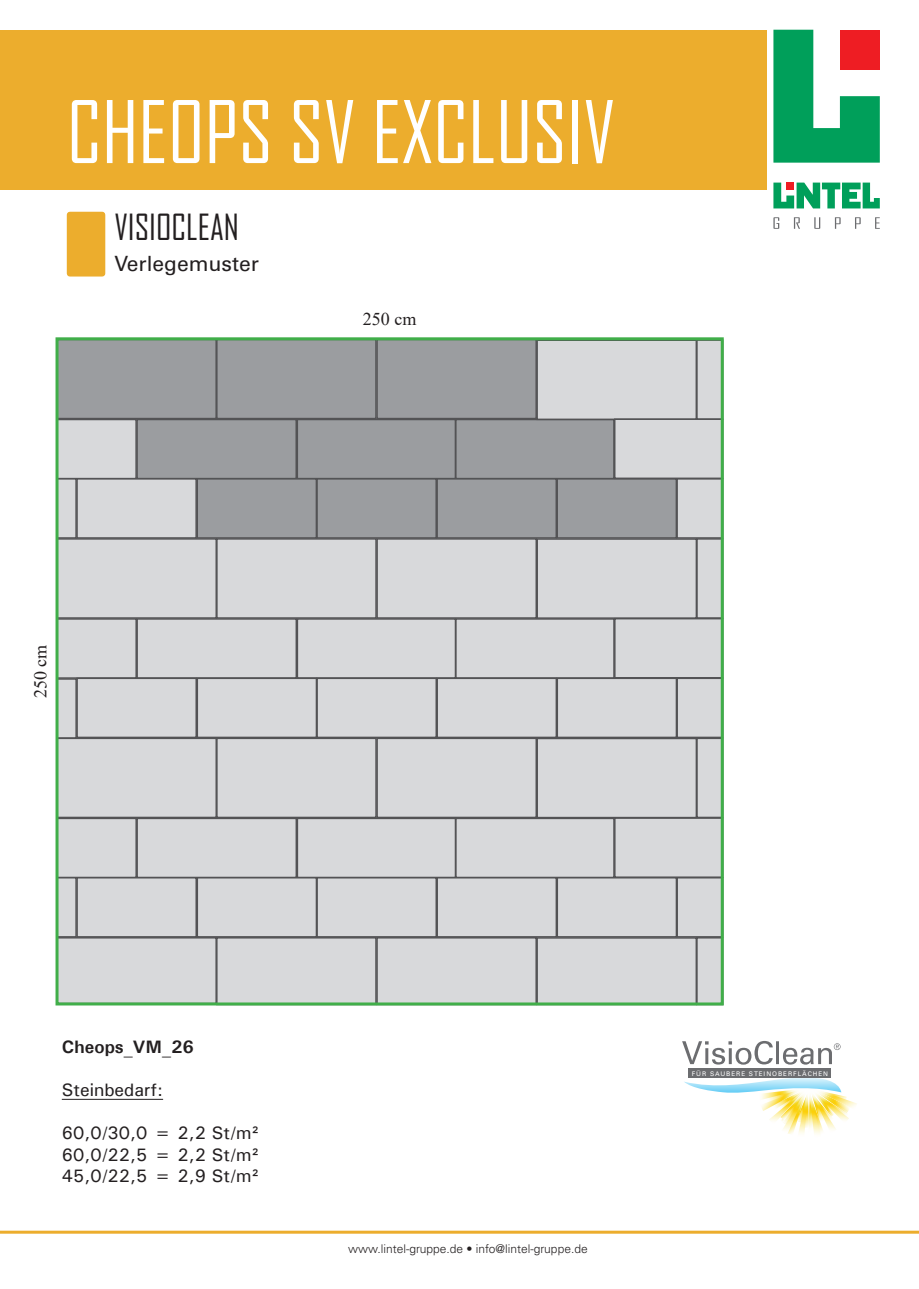
<style>
.page{position:relative;width:919px;height:1289px;background:#fff}
.page>*{position:absolute;margin:0;border:0;box-sizing:border-box;transform-origin:0 0}
.t1{font:82.5px "Agency FB";color:#fff}
.t2{font:34.5px "Agency FB";color:#231f20}
.t3{font:21px "Univers LT Std";color:#231f20}
.t4{font:500 18px "Univers";color:#231f20}
.t5{font:700 18px "Univers";color:#231f20}
.t6{font:18px "Times New Roman";color:#231f20}
.t7{font:300 12px "Univers LT Std";color:#231f20}
.t8{font:6.3px "Univers";letter-spacing:.15em;color:#fff}
</style>
<div class="page">
<hr style="left:0;top:1230px;width:918px;height:3px;background:#ecad2d">
<div style="left:0;top:30px;width:766px;height:159px;background:#ecad2d"></div>
<div style="left:67px;top:212px;width:38px;height:64px;background:#ecad2d"></div>
<svg style="left:773px;top:30px;width:106px;height:133px"></svg>
<div style="left:839px;top:30px;width:40px;height:40px;background:#ee1d23"></div>
<svg style="left:773px;top:217px;width:106px;height:12px"></svg>
<svg style="left:773px;top:182px;width:106px;height:26px"></svg>
<div style="left:786px;top:182px;width:8px;height:8px;background:#ee1d23"></div>
<hr style="left:62px;top:1098px;width:101px;height:1px;background:#231f20">
<img style="left:783px;top:1120px;width:53px;height:13px">
<img style="left:797px;top:1120px;width:23px;height:14px">
<img style="left:770px;top:1120px;width:38px;height:4px">
<img style="left:761px;top:1045px;width:96px;height:75px">
<svg style="left:684px;top:1077px;width:157px;height:16px"></svg>
<div style="left:688px;top:1068px;width:142px;height:9px;background:#6c6d70"></div>
<svg style="left:682px;top:1041px;width:158px;height:23px"></svg>
<div style="left:56px;top:339px;width:161px;height:80px;background:#9b9da0;border:2px solid #535355"></div>
<div style="left:216px;top:339px;width:161px;height:80px;background:#9b9da0;border:2px solid #535355"></div>
<div style="left:136px;top:419px;width:161px;height:60px;background:#9b9da0;border:2px solid #535355"></div>
<div style="left:296px;top:419px;width:160px;height:60px;background:#9b9da0;border:2px solid #535355"></div>
<div style="left:56px;top:419px;width:81px;height:60px;background:#d8d9db;border:2px solid #535355"></div>
<div style="left:76px;top:478px;width:121px;height:60px;background:#d8d9db;border:2px solid #535355"></div>
<div style="left:196px;top:478px;width:121px;height:60px;background:#9b9da0;border:2px solid #535355"></div>
<div style="left:316px;top:478px;width:121px;height:60px;background:#9b9da0;border:2px solid #535355"></div>
<div style="left:376px;top:339px;width:161px;height:80px;background:#9b9da0;border:2px solid #535355"></div>
<div style="left:455px;top:419px;width:159px;height:60px;background:#9b9da0;border:2px solid #535355"></div>
<div style="left:436px;top:478px;width:121px;height:60px;background:#9b9da0;border:2px solid #535355"></div>
<div style="left:556px;top:478px;width:121px;height:60px;background:#9b9da0;border:2px solid #535355"></div>
<div style="left:536px;top:339px;width:161px;height:81px;background:#d8d9db;border:2px solid #535355"></div>
<div style="left:696px;top:339px;width:27px;height:81px;background:#d8d9db;border:2px solid #535355"></div>
<div style="left:614px;top:418px;width:109px;height:61px;background:#d8d9db;border:2px solid #535355"></div>
<div style="left:676px;top:478px;width:47px;height:60px;background:#d8d9db;border:2px solid #535355"></div>
<div style="left:56px;top:478px;width:21px;height:60px;background:#d8d9db;border:2px solid #535355"></div>
<div style="left:56px;top:538px;width:161px;height:80px;background:#d8d9db;border:2px solid #535355"></div>
<div style="left:216px;top:538px;width:161px;height:80px;background:#d8d9db;border:2px solid #535355"></div>
<div style="left:136px;top:618px;width:161px;height:60px;background:#d8d9db;border:2px solid #535355"></div>
<div style="left:296px;top:618px;width:160px;height:60px;background:#d8d9db;border:2px solid #535355"></div>
<div style="left:56px;top:618px;width:81px;height:60px;background:#d8d9db;border:2px solid #535355"></div>
<div style="left:76px;top:677px;width:121px;height:61px;background:#d8d9db;border:2px solid #535355"></div>
<div style="left:196px;top:677px;width:121px;height:61px;background:#d8d9db;border:2px solid #535355"></div>
<div style="left:316px;top:677px;width:121px;height:61px;background:#d8d9db;border:2px solid #535355"></div>
<div style="left:376px;top:538px;width:161px;height:80px;background:#d8d9db;border:2px solid #535355"></div>
<div style="left:455px;top:618px;width:159px;height:60px;background:#d8d9db;border:2px solid #535355"></div>
<div style="left:436px;top:677px;width:121px;height:61px;background:#d8d9db;border:2px solid #535355"></div>
<div style="left:556px;top:677px;width:121px;height:61px;background:#d8d9db;border:2px solid #535355"></div>
<div style="left:536px;top:538px;width:161px;height:81px;background:#d8d9db;border:2px solid #535355"></div>
<div style="left:696px;top:538px;width:27px;height:80px;background:#d8d9db;border:2px solid #535355"></div>
<div style="left:614px;top:618px;width:109px;height:60px;background:#d8d9db;border:2px solid #535355"></div>
<div style="left:676px;top:677px;width:47px;height:61px;background:#d8d9db;border:2px solid #535355"></div>
<div style="left:56px;top:678px;width:21px;height:60px;background:#d8d9db;border:2px solid #535355"></div>
<div style="left:56px;top:737px;width:161px;height:81px;background:#d8d9db;border:2px solid #535355"></div>
<div style="left:216px;top:737px;width:161px;height:81px;background:#d8d9db;border:2px solid #535355"></div>
<div style="left:136px;top:817px;width:161px;height:61px;background:#d8d9db;border:2px solid #535355"></div>
<div style="left:296px;top:817px;width:160px;height:61px;background:#d8d9db;border:2px solid #535355"></div>
<div style="left:56px;top:817px;width:81px;height:61px;background:#d8d9db;border:2px solid #535355"></div>
<div style="left:76px;top:877px;width:121px;height:60px;background:#d8d9db;border:2px solid #535355"></div>
<div style="left:196px;top:877px;width:121px;height:60px;background:#d8d9db;border:2px solid #535355"></div>
<div style="left:316px;top:877px;width:121px;height:60px;background:#d8d9db;border:2px solid #535355"></div>
<div style="left:376px;top:737px;width:161px;height:81px;background:#d8d9db;border:2px solid #535355"></div>
<div style="left:455px;top:817px;width:159px;height:61px;background:#d8d9db;border:2px solid #535355"></div>
<div style="left:436px;top:877px;width:121px;height:60px;background:#d8d9db;border:2px solid #535355"></div>
<div style="left:556px;top:877px;width:121px;height:60px;background:#d8d9db;border:2px solid #535355"></div>
<div style="left:536px;top:737px;width:161px;height:81px;background:#d8d9db;border:2px solid #535355"></div>
<div style="left:696px;top:737px;width:27px;height:81px;background:#d8d9db;border:2px solid #535355"></div>
<div style="left:614px;top:817px;width:109px;height:61px;background:#d8d9db;border:2px solid #535355"></div>
<div style="left:676px;top:877px;width:47px;height:60px;background:#d8d9db;border:2px solid #535355"></div>
<div style="left:56px;top:877px;width:21px;height:60px;background:#d8d9db;border:2px solid #535355"></div>
<div style="left:56px;top:937px;width:161px;height:67px;background:#d8d9db;border:2px solid #535355"></div>
<div style="left:216px;top:937px;width:161px;height:68px;background:#d8d9db;border:2px solid #535355"></div>
<div style="left:376px;top:937px;width:161px;height:68px;background:#d8d9db;border:2px solid #535355"></div>
<div style="left:536px;top:937px;width:161px;height:68px;background:#d8d9db;border:2px solid #535355"></div>
<div style="left:696px;top:937px;width:27px;height:68px;background:#d8d9db;border:2px solid #535355"></div>
<div style="left:55px;top:337px;width:668px;height:668px;border:3px solid #40ae49"></div>
<p class="t1" style="left:67px;top:82px;width:550px">CHEOPS SV EXCLUSIV</p>
<p class="t2" style="left:114px;top:206px;width:126px">VISIOCLEAN</p>
<p class="t3" style="left:114px;top:251px;width:146px">Verlegemuster</p>
<p class="t6" style="left:363px;top:306px;width:55px">250 cm</p>
<p class="t6" style="left:28px;top:698px;width:55px;rotate:-90deg">250 cm</p>
<p class="t5" style="left:62px;top:1035px;width:133px">Cheops_VM_26</p>
<p class="t4" style="left:62px;top:1078px;width:103px">Steinbedarf:</p>
<p class="t4" style="left:62px;top:1121px;width:198px">60,0/30,0 = 2,2 St/m²</p>
<p class="t4" style="left:62px;top:1143px;width:198px">60,0/22,5 = 2,2 St/m²</p>
<p class="t4" style="left:62px;top:1164px;width:198px">45,0/22,5 = 2,9 St/m²</p>
<p class="t7" style="left:348px;top:1241px;width:241px">www.lintel-gruppe.de • info@lintel-gruppe.de</p>
<p class="t8" style="left:691px;top:1069px;width:138px">FÜR SAUBERE STEINOBERFLÄCHEN</p>
</div>
